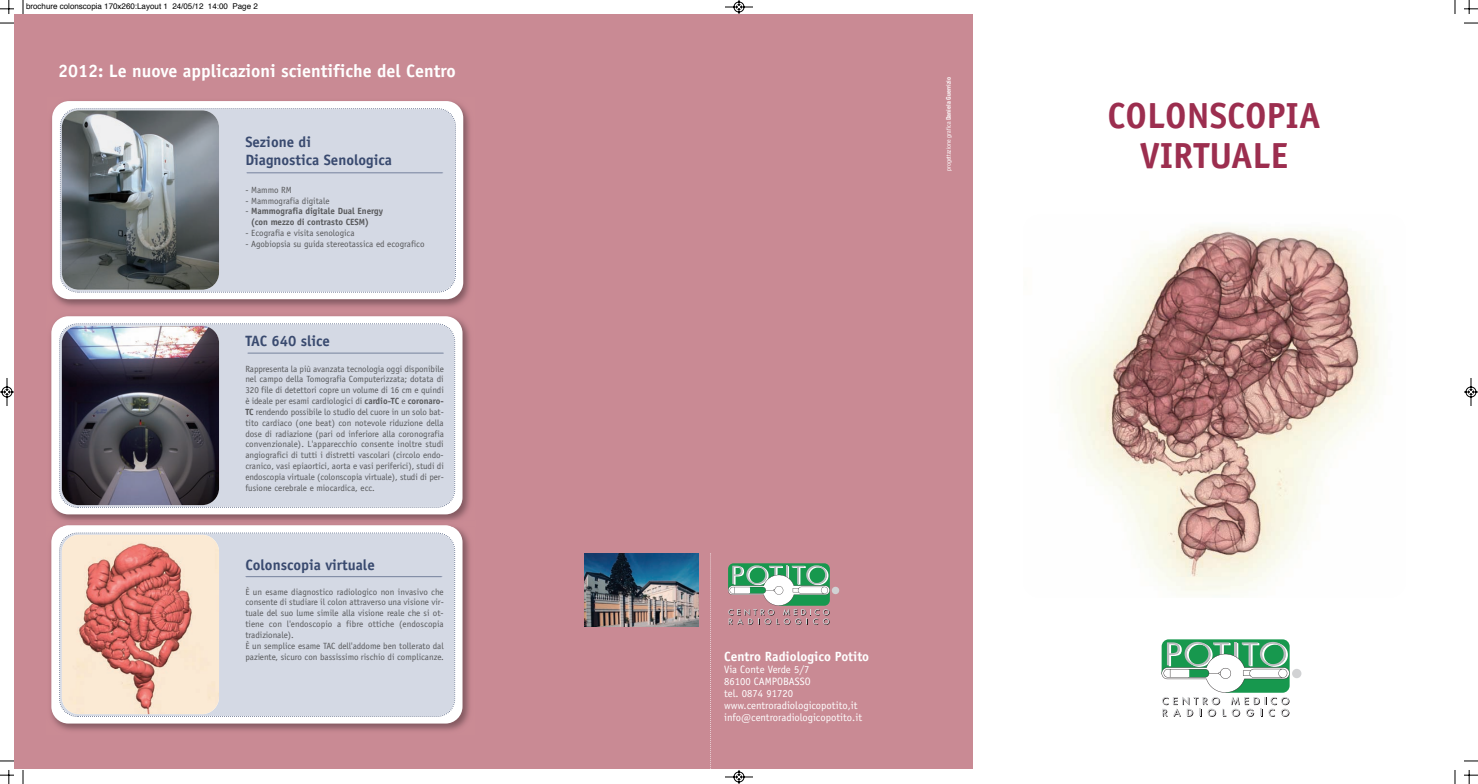
<style>
.page{position:relative;width:1478px;height:784px;background:#fff}
.page>*{position:absolute;margin:0;border:0;box-sizing:border-box;transform-origin:0 0}
.t1{font:700 36.3px/40px "Officina Sans";color:#9c2e4f;text-align:center}
.t2{font:700 18px "Officina Sans";color:#fff}
.t3{font:700 14.9px/17.9px "Officina Sans";color:#394a6f}
.t4{font:700 13.3px "Officina Sans";color:#fff}
.t5{font:10.7px/12px "Officina Sans";color:#fff}
.t6{font:9px/10.8px "Officina Sans";color:#57585a;text-align:justify}
.t7{font:700 9px/10.8px "Officina Sans";color:#57585a}
.t8{font:8px "Helvetica";color:#000}
.t9{font:condensed 6px "Helvetica";color:#fff}
.s1{font-weight:400}
.s2{font-weight:700}
</style>
<div class="page">
<div style="left:14px;top:14px;width:959px;height:755px;background:#c98a94"></div>
<img style="left:50px;top:527px;width:420px;height:204px">
<div style="left:51px;top:525px;width:411px;height:198px;background:#fff;border-radius:17px"></div>
<div style="left:59px;top:532px;width:397px;height:185px;background:#d4d9e4"></div>
<img style="left:50px;top:101px;width:420px;height:420px">
<img style="left:64px;top:525px;width:385px;height:1px">
<div style="left:51px;top:316px;width:411px;height:198px;background:#fff;border-radius:17px"></div>
<div style="left:59px;top:323px;width:397px;height:185px;background:#d4d9e4"></div>
<img style="left:50px;top:311px;width:420px;height:1px">
<div style="left:52px;top:101px;width:411px;height:198px;background:#fff;border-radius:17px"></div>
<img style="left:584px;top:553px;width:114px;height:72px">
<svg style="left:710px;top:553px;width:1px;height:216px"></svg>
<div style="left:60px;top:108px;width:396px;height:185px;background:#d4d9e4"></div>
<img style="left:62px;top:110px;width:157px;height:179px;border-radius:17px">
<img style="left:62px;top:325px;width:157px;height:180px;border-radius:17px">
<img style="left:62px;top:534px;width:157px;height:179px;border-radius:17px">
<svg style="left:247px;top:352px;width:197px;height:1px"></svg>
<svg style="left:246px;top:172px;width:197px;height:1px"></svg>
<svg style="left:245px;top:576px;width:198px;height:1px"></svg>
<img style="left:1023px;top:214px;width:382px;height:383px;border-radius:17px">
<div style="left:832px;top:586px;width:7px;height:7px;background:#d1d2d4;border-radius:50%"></div>
<svg style="left:728px;top:563px;width:102px;height:61px"></svg>
<div style="left:1292px;top:668px;width:9px;height:9px;background:#d1d2d4;border-radius:50%"></div>
<svg style="left:1161px;top:639px;width:128px;height:77px"></svg>
<svg style="left:23px;top:0;width:1px;height:14px"></svg>
<svg style="left:0;top:23px;width:14px;height:1px"></svg>
<svg style="left:1454px;top:0;width:1px;height:14px"></svg>
<svg style="left:1464px;top:23px;width:13px;height:1px"></svg>
<svg style="left:23px;top:770px;width:1px;height:13px"></svg>
<svg style="left:0;top:760px;width:14px;height:1px"></svg>
<svg style="left:1454px;top:770px;width:1px;height:13px"></svg>
<svg style="left:1464px;top:760px;width:13px;height:1px"></svg>
<svg style="left:0;top:0;width:14px;height:14px"></svg>
<svg style="left:1464px;top:0;width:13px;height:14px"></svg>
<svg style="left:0;top:770px;width:14px;height:13px"></svg>
<svg style="left:1464px;top:770px;width:13px;height:13px"></svg>
<svg style="left:725px;top:0;width:28px;height:14px"></svg>
<svg style="left:725px;top:770px;width:28px;height:13px"></svg>
<svg style="left:0;top:378px;width:14px;height:28px"></svg>
<svg style="left:1464px;top:378px;width:13px;height:28px"></svg>
<p class="t8" style="left:26px;top:3px;width:233px">brochure colonscopia 170x260:Layout 1 24/05/12 14:00 Page 2</p>
<h2 class="t2" style="left:58px;top:64px;width:399px">2012: Le nuove applicazioni scientifiche del Centro</h2>
<h3 class="t3" style="left:245px;top:134px;width:148px">Sezione di<br>Diagnostica Senologica</h3>
<p class="t6" style="left:245px;top:185px;width:48px">- Mammo RM</p>
<p class="t6" style="left:245px;top:196px;width:86px">- Mammografia digitale</p>
<p class="t7" style="left:251px;top:206px;width:134px;text-indent:-5px"><span class="s1">-</span> Mammografia digitale Dual Energy (con mezzo di contrasto CESM)</p>
<p class="t6" style="left:245px;top:228px;width:111px">- Ecografia e visita senologica</p>
<p class="t6" style="left:245px;top:239px;width:181px">- Agobiopsia su guida stereotassica ed ecografico</p>
<h3 class="t3" style="left:245px;top:333px;width:86px">TAC 640 slice</h3>
<p class="t6" style="left:245px;top:363px;width:200px">Rappresenta la più avanzata tecnologia oggi disponibile nel campo della Tomografia Computerizzata; dotata di 320 file di detettori copre un volume di 16 cm e quindi è ideale per esami cardiologici di <span class="s2">cardio-TC</span> e <span class="s2">coronaro-TC</span> rendendo possibile lo studio del cuore in un solo bat&shy;tito cardiaco (one beat) con notevole riduzione della dose di radiazione (pari od inferiore alla coronografia convenzionale). L'apparecchio consente inoltre studi angiografici di tutti i distretti vascolari (circolo endo&shy;cranico, vasi epiaortici, aorta e vasi periferici), studi di endoscopia virtuale (colonscopia virtuale), studi di per&shy;fusione cerebrale e miocardica, ecc.</p>
<h3 class="t3" style="left:245px;top:557px;width:131px">Colonscopia virtuale</h3>
<p class="t6" style="left:245px;top:586px;width:200px;text-align:left">È un esame diagnostico radiologico non invasivo che consente di studiare il colon attraverso una visione vir&shy;tuale del suo lume simile alla visione reale che si ot&shy;tiene con l'endoscopio a fibre ottiche (endoscopia tradizionale).<br>È un semplice esame TAC dell'addome ben tollerato dal paziente, sicuro con bassissimo rischio di complicanze.</p>
<p class="t9" style="left:946px;top:171px;width:95px;rotate:-90deg">progettazione grafica <span class="s2">Daniela Guerrizio</span></p>
<h1 class="t1" style="left:1107px;top:98px;width:215px">COLONSCOPIA<br>VIRTUALE</h1>
<h3 class="t4" style="left:724px;top:650px;width:147px">Centro Radiologico Potito</h3>
<p class="t5" style="left:724px;top:663px;width:139px">Via Conte Verde 5/7<br>86100 CAMPOBASSO<br>tel. 0874 91720 www.centroradiologicopotito,it info@centroradiologicopotito.it</p>
</div>
